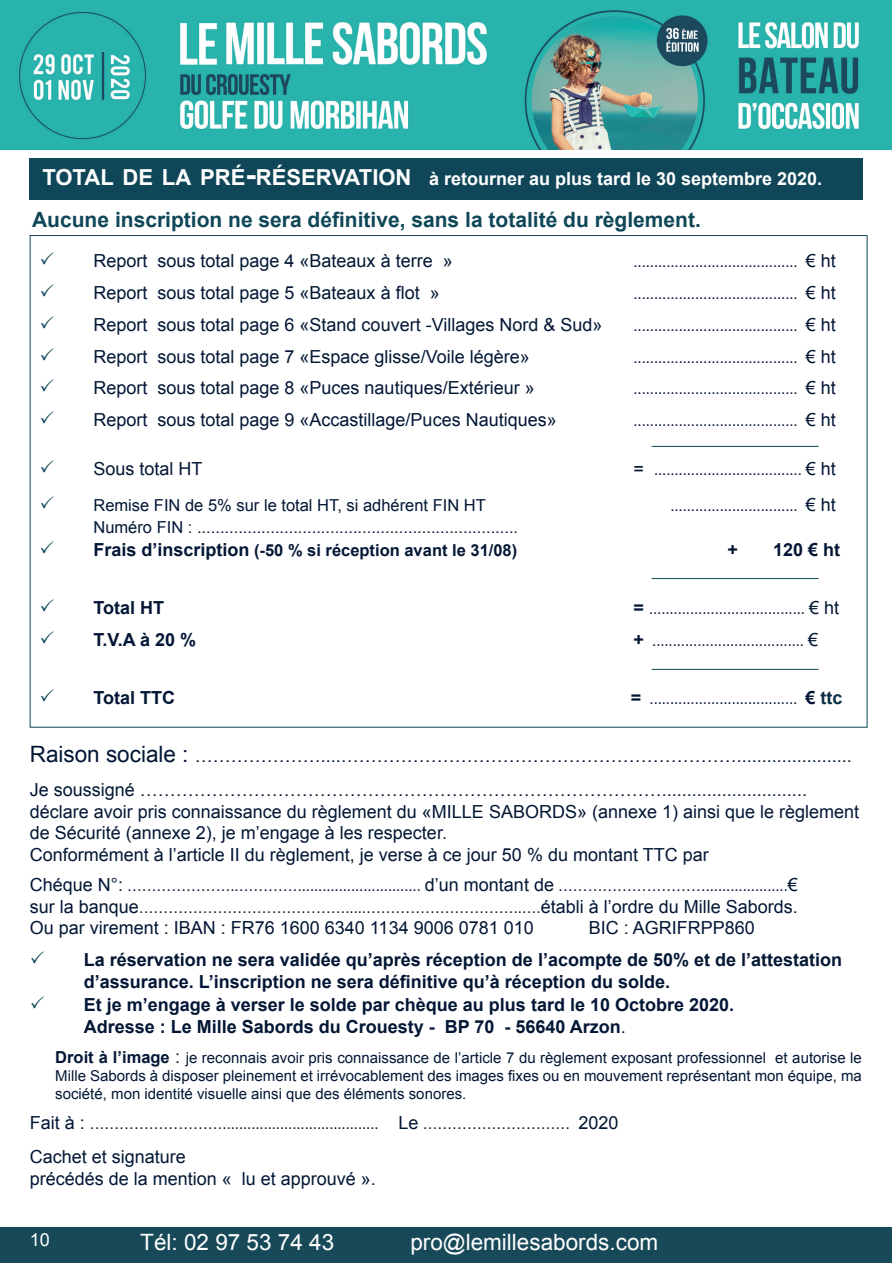
<style>
.page{position:relative;width:893px;height:1263px;background:#fff}
.page>*{position:absolute;margin:0;border:0;box-sizing:border-box;transform-origin:0 0}
.t1{font:22.5px "Arial";color:#fff}
.t2{font:700 21px "Arial";color:#0f4759}
.t3{font:18px/21.6px "Arial";color:#031735}
.t4{font:18px "Arial Narrow";color:#031735}
.t5{font:700 18px/21.6px "Arial";color:#031735}
.t6{font:700 18px "Arial";color:#fff}
.t7{font:18px "Arial";color:#fff}
.t8{font:16.5px/23.4px "Arial";color:#031735}
.t9{font:15px/18px "Arial";color:#031735;text-align:justify}
.s1{font-size:22.05px}
.s2{font-size:31.5px}
.s3{font-family:"Arial"}
.s4{font-weight:700;font-size:18px}
.s5{font-weight:700}
.s6{font-family:"Arial";font-weight:700}
.s7{font-family:"Arial";font-weight:700;color:#0b2d42}
.s8{font-size:22.5px}
.s9{font-family:"Arial Narrow"}
.s10{font-weight:400}
.s11{font-weight:700;font-size:16.5px}
.s12{font-size:18px}
</style>
<div class="page">
<div style="left:0;top:1227px;width:892px;height:36px;background:#184959"></div>
<img style="left:0;top:0;width:892px;height:150px">
<div style="left:29px;top:158px;width:833px;height:42px;background:#0f4759"></div>
<hr style="left:652px;top:578px;width:167px;height:1px;background:#0f4759">
<hr style="left:652px;top:669px;width:167px;height:1px;background:#0f4759">
<hr style="left:652px;top:446px;width:167px;height:1px;background:#0f4759">
<p class="t6" style="left:42px;top:167px;width:781px"><span class="s1">TOTAL DE LA PRÉ</span><span class="s2">-</span><span class="s1">RÉSERVATION</span> à retourner au plus tard le 30 septembre 2020.</p>
<p class="t2" style="left:32px;top:206px;width:670px">Aucune inscription ne sera définitive, sans la totalité du règlement.</p>
<p class="t3" style="left:93px;top:250px;width:361px">Report sous total page 4 «Bateaux à terre »</p>
<p class="t4" style="left:633px;top:247px;width:204px">........................................ <span class="s3">€ ht</span></p>
<p class="t3" style="left:93px;top:282px;width:348px">Report sous total page 5 «Bateaux à flot »</p>
<p class="t4" style="left:633px;top:279px;width:204px">........................................ <span class="s3">€ ht</span></p>
<p class="t3" style="left:93px;top:314px;width:510px">Report sous total page 6 «Stand couvert -Villages Nord &amp; Sud»</p>
<p class="t4" style="left:633px;top:311px;width:204px">........................................ <span class="s3">€ ht</span></p>
<p class="t3" style="left:93px;top:346px;width:438px">Report sous total page 7 «Espace glisse/Voile légère»</p>
<p class="t4" style="left:633px;top:343px;width:204px">........................................ <span class="s3">€ ht</span></p>
<p class="t3" style="left:93px;top:377px;width:443px">Report sous total page 8 «Puces nautiques/Extérieur »</p>
<p class="t4" style="left:633px;top:375px;width:204px">........................................ <span class="s3">€ ht</span></p>
<p class="t3" style="left:93px;top:409px;width:465px">Report sous total page 9 «Accastillage/Puces Nautiques»</p>
<p class="t4" style="left:633px;top:407px;width:204px">........................................ <span class="s3">€ ht</span></p>
<p class="t3" style="left:93px;top:458px;width:111px">Sous total HT</p>
<p class="t4" style="left:633px;top:456px;width:204px"><span class="s3">=</span> .................................... <span class="s3">€ ht</span></p>
<p class="t8" style="left:93px;top:494px;width:394px">Remise FIN de 5% sur le total HT, si adhérent FIN HT</p>
<p class="t4" style="left:670px;top:492px;width:167px">............................... <span class="s3">€ ht</span></p>
<p class="t8" style="left:93px;top:516px;width:426px">Numéro FIN : ......................................................................<br><span class="s4">Frais d’inscription</span> <span class="s5">(-50 % si réception avant le 31/08)</span></p>
<p class="t5" style="left:728px;top:540px;width:12px">+</p>
<p class="t5" style="left:773px;top:540px;width:69px">120 € ht</p>
<p class="t5" style="left:93px;top:598px;width:72px">Total HT</p>
<p class="t4" style="left:633px;top:595px;width:207px"><span class="s6">=</span> ...................................... <span class="s3">€ ht</span></p>
<p class="t5" style="left:93px;top:629px;width:104px">T.V.A à 20 %</p>
<p class="t4" style="left:633px;top:627px;width:186px"><span class="s6">+</span> ..................................... <span class="s3">€</span></p>
<p class="t5" style="left:93px;top:687px;width:83px">Total TTC</p>
<p class="t4" style="left:631px;top:684px;width:213px"><span class="s6">=</span> .................................... <span class="s6">€</span> <span class="s7">ttc</span></p>
<p class="t3" style="left:30px;top:745px;width:824px"><span class="s8">Raison sociale :</span> …………………....………………………………………………………….......................</p>
<p class="t3" style="left:30px;top:779px;width:831px">Je soussigné ……………………………………………………………………………............................. déclare avoir pris connaissance du règlement du «MILLE SABORDS» (annexe 1) ainsi que le règlement de Sécurité (annexe 2), je m’engage à les respecter.<br>Conformément à l’article II du règlement, je verse à ce jour 50 % du montant TTC par</p>
<p class="t4" style="left:30px;top:871px;width:770px"><span class="s3">Chéque N°:</span> …………………..………….............................. <span class="s3">d’un montant de</span> …………………………....................<span class="s3">€</span></p>
<p class="t3" style="left:30px;top:896px;width:769px">sur la banque<span class="s9">…………………………………….....…………………………..….</span>établi à l’ordre du Mille Sabords.<br>Ou par virement : IBAN : FR76 1600 6340 1134 9006 0781 010</p>
<p class="t3" style="left:589px;top:917px;width:168px">BIC : AGRIFRPP860</p>
<p class="t5" style="left:84px;top:949px;width:760px">La réservation ne sera validée qu’après réception de l’acompte de 50% et de l’attestation d’assurance. L’inscription ne sera définitive qu’à réception du solde.</p>
<p class="t5" style="left:84px;top:994px;width:652px">Et je m’engage à verser le solde par chèque au plus tard le 10 Octobre 2020.<br>Adresse : Le Mille Sabords du Crouesty - BP 70 - 56640 Arzon<span class="s10">.</span></p>
<p class="t9" style="left:55px;top:1049px;width:808px"><span class="s11">Droit à l’image</span> <span class="s12">:</span> je reconnais avoir pris connaissance de l’article 7 du règlement exposant professionnel et autorise le Mille Sabords à disposer pleinement et irrévocablement des images fixes ou en mouvement représentant mon équipe, ma société, mon identité visuelle ainsi que des éléments sonores.</p>
<p class="t4" style="left:30px;top:1109px;width:590px"><span class="s3">Fait à :</span> ………………………...................................... <span class="s3">Le</span> ………………………… <span class="s3">2020</span></p>
<p class="t3" style="left:30px;top:1146px;width:348px">Cachet et signature<br>précédés de la mention « lu et approuvé ».</p>
<p class="t7" style="left:30px;top:1228px;width:22px">10</p>
<p class="t1" style="left:140px;top:1227px;width:195px">Tél: 02 97 53 74 43</p>
<p class="t1" style="left:410px;top:1227px;width:249px">pro@lemillesabords.com</p>
</div>
